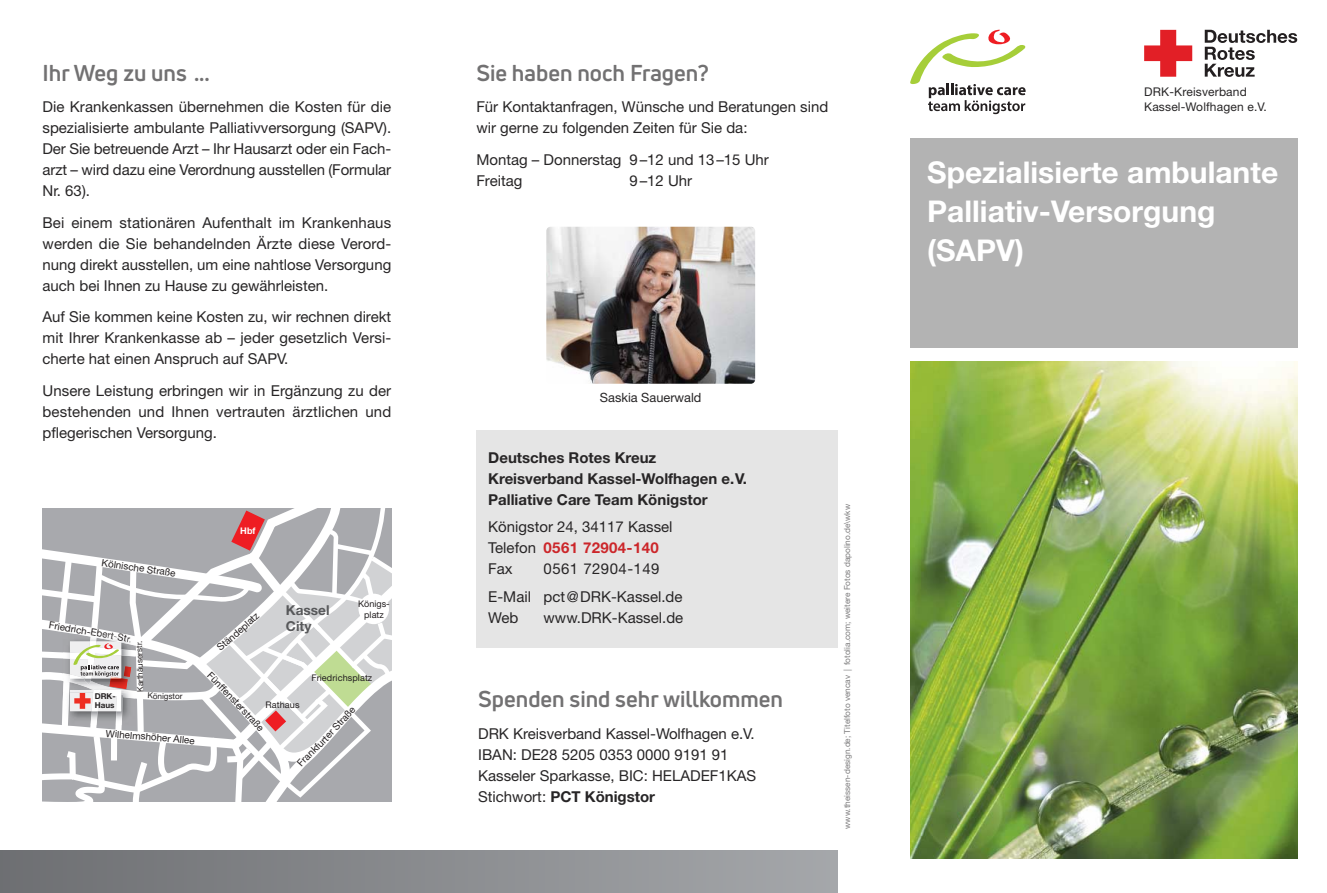
<style>
.page{position:relative;width:1327px;height:893px;background:#fff}
.page>*{position:absolute;margin:0;border:0;box-sizing:border-box;transform-origin:0 0}
.t1{font:700 30px/39px "Helvetica Neue LT Std";color:#fff}
.t2{font:700 22.5px "Uni Neue";color:#727172}
.t3{font:15px/21px "Helvetica Neue LT Std";color:#272526}
.t4{font:700 15px/21px "Helvetica Neue LT Std";color:#272526}
.t5{font:700 13.65px/16.4px "Helvetica Neue LT Std";color:#57585a}
.t6{font:12.75px "Helvetica Neue LT Std";color:#272526}
.t7{font:12px/15px "Helvetica Neue LT Std";letter-spacing:.015em;color:#272526}
.t8{font:9.9px "Helvetica Neue LT Std";color:#231f20}
.t9{font:9.15px/10.9px "Helvetica Neue LT Std";letter-spacing:.01em;color:#231f20;text-align:center}
.t10{font:700 9.15px "Helvetica Neue LT Std";color:#fff}
.t11{font:8.25px "Helvetica Neue LT Std";color:#7d7c7d}
.t12{font:8.25px "Helvetica Neue LT Std";color:#231f20}
.t13{font:700 8.1px/8.4px "Helvetica Neue LT Std";color:#231f20}
.s1{font-weight:700;color:#cc262a}
.s2{font-weight:700}
</style>
<div class="page">
<svg style="left:1144px;top:30px;width:48px;height:47px"></svg>
<svg style="left:1204px;top:30px;width:93px;height:47px"></svg>
<div style="left:476px;top:430px;width:362px;height:217px;background:#e5e5e5"></div>
<div style="left:910px;top:138px;width:387px;height:209px;background:#b3b3b3"></div>
<img style="left:910px;top:362px;width:387px;height:497px">
<div style="left:0;top:850px;width:838px;height:43px;background:linear-gradient(to right,#6d6f72,#a5a7aa)"></div>
<svg style="left:910px;top:30px;width:115px;height:84px"></svg>
<img style="left:546px;top:227px;width:209px;height:157px;border-radius:4px">
<svg style="left:43px;top:508px;width:348px;height:294px"></svg>
<h2 class="t2" style="left:476px;top:65px;width:234px">Sie haben noch Fragen?</h2>
<p class="t3" style="left:476px;top:98px;width:353px">Für Kontaktanfragen, Wünsche und Beratungen sind wir gerne zu folgenden Zeiten für Sie da:</p>
<p class="t3" style="left:476px;top:150px;width:294px">Montag – Donnerstag 9 –12 und 13 –15 Uhr<br>Freitag</p>
<h2 class="t2" style="left:43px;top:65px;width:169px">Ihr Weg zu uns ...</h2>
<p class="t3" style="left:43px;top:98px;width:350px;text-align:justify">Die Krankenkassen übernehmen die Kosten für die spezialisierte ambulante Palliativversorgung (SAPV).<br>Der Sie betreuende Arzt – Ihr Hausarzt oder ein Fach&shy;arzt – wird dazu eine Verordnung ausstellen (Formular Nr. 63).</p>
<p class="t3" style="left:43px;top:213px;width:350px;text-align:justify">Bei einem stationären Aufenthalt im Krankenhaus werden die Sie behandelnden Ärzte diese Verord&shy;nung direkt ausstellen, um eine nahtlose Versorgung auch bei Ihnen zu Hause zu gewährleisten.</p>
<p class="t3" style="left:43px;top:308px;width:350px;text-align:justify">Auf Sie kommen keine Kosten zu, wir rechnen direkt mit Ihrer Krankenkasse ab – jeder gesetzlich Versi&shy;cherte hat einen Anspruch auf SAPV.</p>
<p class="t3" style="left:43px;top:381px;width:350px;text-align:justify">Unsere Leistung erbringen wir in Ergänzung zu der bestehenden und Ihnen vertrauten ärztlichen und pflegerischen Versorgung.</p>
<p class="t6" style="left:600px;top:393px;width:103px">Saskia Sauerwald</p>
<p class="t3" style="left:629px;top:171px;width:64px">9 –12 Uhr</p>
<p class="t8" style="left:102px;top:558px;width:76px;rotate:8deg">Kölnische Straße</p>
<p class="t8" style="left:50px;top:620px;width:24px;rotate:9deg">Fried</p>
<p class="t8" style="left:72px;top:624px;width:39px;rotate:10deg">rich-Ebe</p>
<p class="t8" style="left:109px;top:630px;width:24px;rotate:11deg">rt-Str</p>
<p class="t12" style="left:136px;top:692px;width:52px;rotate:-91deg">Karthäuserstr.</p>
<p class="t13" style="left:95px;top:692px;width:22px">DRK-<br>Haus</p>
<p class="t12" style="left:169px;top:692px;width:13px">sto</p>
<p class="t8" style="left:106px;top:728px;width:91px;rotate:5deg">Wilhelmshöher Allee</p>
<p class="t10" style="left:240px;top:526px;width:17px">Hbf</p>
<p class="t8" style="left:224px;top:682px;width:23px;rotate:46deg">ffens</p>
<p class="t8" style="left:239px;top:698px;width:18px;rotate:47deg">ters</p>
<p class="t5" style="left:286px;top:602px;width:45px">Kassel<br>City</p>
<p class="t9" style="left:358px;top:599px;width:33px">Königs&shy;platz</p>
<p class="t9" style="left:265px;top:700px;width:36px">Rathaus</p>
<p class="t9" style="left:311px;top:672px;width:62px">Friedrichsplatz</p>
<p class="t8" style="left:331px;top:726px;width:25px;rotate:-48deg">Straß</p>
<p class="t4" style="left:488px;top:448px;width:260px">Deutsches Rotes Kreuz<br>Kreisverband Kassel-Wolfhagen e.V.<br>Palliative Care Team Königstor</p>
<p class="t3" style="left:488px;top:518px;width:186px">Königstor 24, 34117 Kassel<br>Telefon <span class="s1">0561 72904-140<br></span>Fax</p>
<p class="t3" style="left:488px;top:557px;width:196px;line-height:27.5px;text-indent:55px">0561 72904-149<br>E-Mail pct@DRK-Kassel.de</p>
<p class="t3" style="left:488px;top:608px;width:31px">Web</p>
<p class="t3" style="left:543px;top:608px;width:141px">www.DRK-Kassel.de</p>
<h2 class="t2" style="left:478px;top:691px;width:306px">Spenden sind sehr willkommen</h2>
<p class="t3" style="left:478px;top:724px;width:280px">DRK Kreisverband Kassel-Wolfhagen e.V.<br>IBAN: DE28 5205 0353 0000 9191 91<br>Kasseler Sparkasse, BIC: HELADEF1KAS Stichwort: <span class="s2">PCT Königstor</span></p>
<p class="t11" style="left:844px;top:829px;width:326px;rotate:-90deg">www.theissen-design.de; Titelfoto vencav | fotolia.com; weitere Fotos dapolino.de\wkw</p>
<p class="t7" style="left:1144px;top:86px;width:124px">DRK-Kreisverband<br>Kassel-Wolfhagen e. V.</p>
<h1 class="t1" style="left:927px;top:156px;width:352px">Spezialisierte ambulante<br>Palliativ-Versorgung (SAPV)</h1>
</div>
